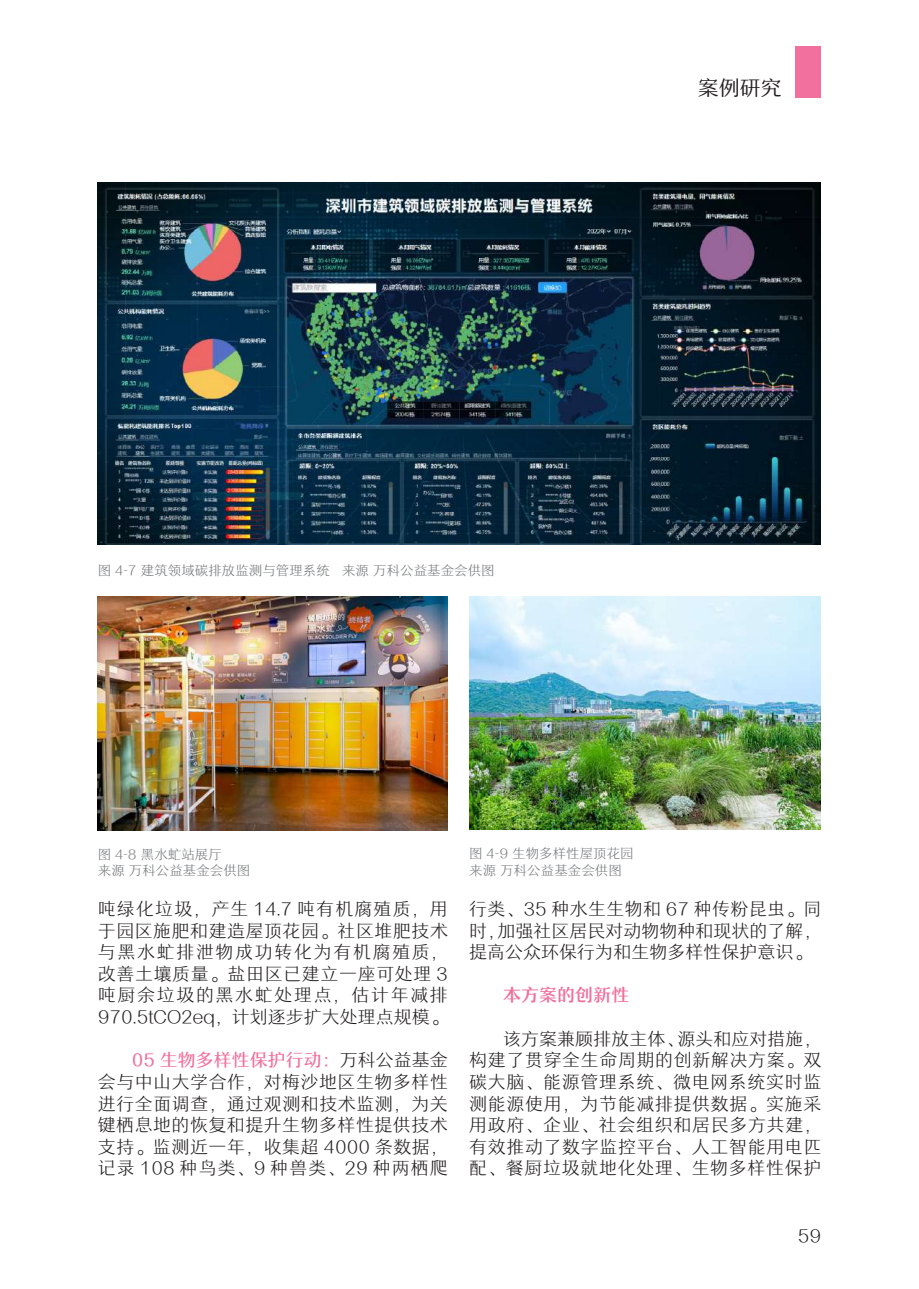
<style>
.page{position:relative;width:919px;height:1289px;background:#fff}
.page>*{position:absolute;margin:0;border:0;box-sizing:border-box;transform-origin:0 0}
.t1{font:21px "HY Run Yuan DEW";color:#231f20}
.t2{font:18px/21.6px "HY Run Yuan CEW";letter-spacing:.025em;color:#231f20;text-align:justify}
.t3{font:18px "HY Run Yuan EEW";color:#f1709d}
.t4{font:18px "HY Run Yuan FEW";color:#f1709d}
.t5{font:13.5px/16.2px "HY Run Yuan CEW";color:#76787b}
.s1{font-family:"HY Run Yuan CEW";color:#231f20}
</style>
<div class="page">
<div style="left:795px;top:47px;width:26px;height:51px;background:#f1709d"></div>
<img style="left:98px;top:183px;width:722px;height:362px">
<img style="left:98px;top:597px;width:350px;height:233px">
<img style="left:469px;top:597px;width:351px;height:232px">
<p class="t1" style="left:698px;top:75px;width:85px">案例研究</p>
<p class="t5" style="left:98px;top:562px;width:398px">图 4-7 建筑领域碳排放监测与管理系统 来源 万科公益基金会供图</p>
<p class="t5" style="left:98px;top:846px;width:154px">图 4-8 黑水虻站展厅<br>来源 万科公益基金会供图</p>
<p class="t5" style="left:469px;top:845px;width:166px">图 4-9 生物多样性屋顶花园来源 万科公益基金会供图</p>
<p class="t2" style="left:98px;top:898px;width:351px">吨绿化垃圾，产生 14.7 吨有机腐殖质，用于园区施肥和建造屋顶花园。社区堆肥技术与黑水虻排泄物成功转化为有机腐殖质，改善土壤质量。盐田区已建立一座可处理 3吨厨余垃圾的黑水虻处理点，估计年减排970.5tCO2eq，计划逐步扩大处理点规模。</p>
<p class="t3" style="left:132px;top:1049px;width:317px">05 生物多样性保护行动：<span class="s1">万科公益基金</span></p>
<p class="t2" style="left:98px;top:1071px;width:351px">会与中山大学合作，对梅沙地区生物多样性进行全面调查，通过观测和技术监测，为关键栖息地的恢复和提升生物多样性提供技术支持。监测近一年，收集超 4000 条数据，记录 108 种鸟类、9 种兽类、29 种两栖爬</p>
<p class="t2" style="left:469px;top:898px;width:354px">行类、35 种水生生物和 67 种传粉昆虫。同时，加强社区居民对动物物种和现状的了解，提高公众环保行为和生物多样性保护意识。</p>
<p class="t4" style="left:503px;top:984px;width:127px">本方案的创新性</p>
<p class="t2" style="left:469px;top:1027px;width:354px;text-indent:34px">该方案兼顾排放主体、源头和应对措施，构建了贯穿全生命周期的创新解决方案。双碳大脑、能源管理系统、微电网系统实时监测能源使用，为节能减排提供数据。实施采用政府、企业、社会组织和居民多方共建，有效推动了数字监控平台、人工智能用电匹配、餐厨垃圾就地化处理、生物多样性保护</p>
<p class="t2" style="left:797px;top:1224px;width:25px">59</p>
</div>
